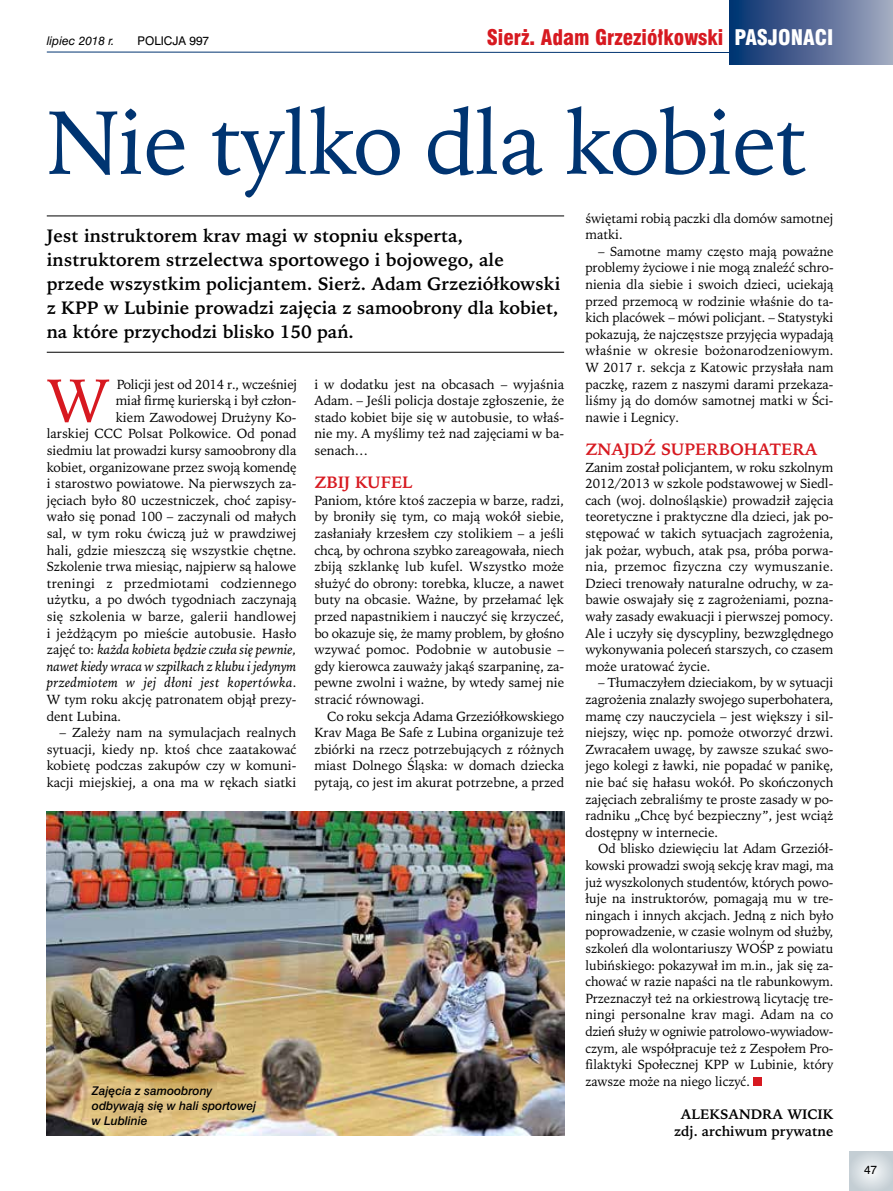
<style>
.page{position:relative;width:893px;height:1191px;background:#fff}
.page>*{position:absolute;margin:0;border:0;box-sizing:border-box;transform-origin:0 0}
.t1{font:90px "Iowan Old Style";letter-spacing:-.015em;color:#003471}
.t2{font:60.75px "Iowan Old Style";color:#d71920}
.t3{font:21px "Swis 721 Blk Cn EU";color:#d71920}
.t4{font:700 18px/24px "Iowan Old Style";color:#000}
.t5{font:700 16.5px "Iowan Old Style";color:#d71920}
.t6{font:700 13.8px/16.6px "Iowan Old Style";color:#000;text-align:center}
.t7{font:italic 13.5px/16.6px "Iowan Old Style";letter-spacing:.02em;color:#000;text-align:justify}
.t8{font:13.2px/16.6px "Iowan Old Style";color:#000;text-align:justify}
.t9{font:italic 12px/15px "Swis 721 Md EU";color:#000}
.t10{font:12px "Swis 721 EU Italic";color:#000}
.t11{font:12px "Swis 721 EU Normal";color:#000}
.s1{color:#fff}
.s2{font-style:normal;font-size:13.2px}
</style>
<div class="page">
<svg style="left:46px;top:51px;width:683px;height:2px"></svg>
<div style="left:729px;top:0;width:164px;height:64px;background:linear-gradient(to right,#022d6e,#a3a7be)"></div>
<svg style="left:849px;top:1151px;width:44px;height:40px;background:#d3dadf"></svg>
<div style="left:753px;top:1077px;width:9px;height:9px;background:#d71920"></div>
<hr style="left:47px;top:216px;width:517px;height:1px;background:#000">
<hr style="left:47px;top:352px;width:517px;height:1px;background:#000">
<img style="left:47px;top:812px;width:517px;height:323px">
<p class="t10" style="left:47px;top:33px;width:69px">lipiec 2018 r.</p>
<p class="t11" style="left:138px;top:33px;width:73px">POLICJA 997</p>
<h3 class="t3" style="left:487px;top:24px;width:348px">Sierż. Adam Grzeziółkowski <span class="s1">PASJONACI</span></h3>
<h1 class="t1" style="left:47px;top:90px;width:762px">Nie tylko dla kobiet</h1>
<p class="t4" style="left:47px;top:223px;width:515px">Jest instruktorem krav magi w stopniu eksperta, instruktorem strzelectwa sportowego i bojowego, ale przede wszystkim policjantem. Sierż. Adam Grzeziółkowski z KPP w Lubinie prowadzi zajęcia z samoobrony dla kobiet, na które przychodzi blisko 150 pań.</p>
<p class="t8" style="left:585px;top:210px;width:250px">świętami robią paczki dla domów samotnej matki.</p>
<p class="t8" style="left:585px;top:243px;width:250px;text-indent:13px">– Samotne mamy często mają poważne problemy życiowe i nie mogą znaleźć schro&shy;nienia dla siebie i swoich dzieci, uciekają przed przemocą w rodzinie właśnie do ta&shy;kich placówek – mówi policjant. – Statystyki pokazują, że najczęstsze przyjęcia wypadają właśnie w okresie bożonarodzeniowym.<br>W 2017 r. sekcja z Katowic przysłała nam paczkę, razem z naszymi darami przekaza&shy;liśmy ją do domów samotnej matki w Ści&shy;nawie i Legnicy.</p>
<p class="t5" style="left:585px;top:440px;width:234px">ZNAJDŹ SUPERBOHATERA</p>
<p class="t8" style="left:585px;top:459px;width:250px">Zanim został policjantem, w roku szkolnym 2012/2013 w szkole podstawowej w Siedl&shy;cach (woj. dolnośląskie) prowadził zajęcia teoretyczne i praktyczne dla dzieci, jak po&shy;stępować w takich sytuacjach zagrożenia, jak pożar, wybuch, atak psa, próba porwa&shy;nia, przemoc fizyczna czy wymuszanie.<br>Dzieci trenowały naturalne odruchy, w za&shy;bawie oswajały się z zagrożeniami, pozna&shy;wały zasady ewakuacji i pierwszej pomocy.<br>Ale i uczyły się dyscypliny, bezwzględnego wykonywania poleceń starszych, co czasem może uratować życie.</p>
<p class="t8" style="left:585px;top:674px;width:250px;text-indent:13px">– Tłumaczyłem dzieciakom, by w sytuacji zagrożenia znalazły swojego superbohatera, mamę czy nauczyciela – jest większy i sil&shy;niejszy, więc np. pomoże otworzyć drzwi.<br>Zwracałem uwagę, by zawsze szukać swo&shy;jego kolegi z ławki, nie popadać w panikę, nie bać się hałasu wokół. Po skończonych zajęciach zebraliśmy te proste zasady w po&shy;radniku „Chcę być bezpieczny”, jest wciąż dostępny w internecie.</p>
<p class="t8" style="left:585px;top:840px;width:250px;text-indent:13px">Od blisko dziewięciu lat Adam Grzeziół&shy;kowski prowadzi swoją sekcję krav magi, ma już wyszkolonych studentów, których powo&shy;łuje na instruktorów, pomagają mu w tre&shy;ningach i innych akcjach. Jedną z nich było poprowadzenie, w czasie wolnym od służby, szkoleń dla wolontariuszy WOŚP z powiatu lubińskiego: pokazywał im m.in., jak się za&shy;chować w razie napaści na tle rabunkowym.<br>Przeznaczył też na orkiestrową licytację tre&shy;ningi personalne krav magi. Adam na co dzień służy w ogniwie patrolowo-wywiadow&shy;czym, ale współpracuje też z Zespołem Pro&shy;filaktyki Społecznej KPP w Lubinie, który zawsze może na niego liczyć.</p>
<p class="t6" style="left:674px;top:1106px;width:161px">ALEKSANDRA WICIK zdj. archiwum prywatne</p>
<p class="t8" style="left:314px;top:376px;width:251px">i w dodatku jest na obcasach – wyjaśnia Adam. – Jeśli policja dostaje zgłoszenie, że stado kobiet bije się w autobusie, to właś&shy;nie my. A myślimy też nad zajęciami w ba&shy;senach…</p>
<p class="t5" style="left:314px;top:473px;width:99px">ZBIJ KUFEL</p>
<p class="t8" style="left:314px;top:492px;width:251px">Paniom, które ktoś zaczepia w barze, radzi, by broniły się tym, co mają wokół siebie, zasłaniały krzesłem czy stolikiem – a jeśli chcą, by ochrona szybko zareagowała, niech zbiją szklankę lub kufel. Wszystko może służyć do obrony: torebka, klucze, a nawet buty na obcasie. Ważne, by przełamać lęk przed napastnikiem i nauczyć się krzyczeć, bo okazuje się, że mamy problem, by głośno wzywać pomoc. Podobnie w autobusie – gdy kierowca zauważy jakąś szarpaninę, za&shy;pewne zwolni i ważne, by wtedy samej nie stracić równowagi.</p>
<p class="t8" style="left:314px;top:707px;width:251px;text-indent:13px">Co roku sekcja Adama Grzeziółkowskiego Krav Maga Be Safe z Lubina organizuje też zbiórki na rzecz potrzebujących z różnych miast Dolnego Śląska: w domach dziecka pytają, co jest im akurat potrzebne, a przed</p>
<p class="t8" style="left:47px;top:376px;width:252px;text-align:right">Policji jest od 2014 r., wcześniej<br>miał firmę kurierską i był człon-<br>kiem Zawodowej Drużyny Ko-<br>larskiej CCC Polsat Polkowice. Od ponad siedmiu lat prowadzi kursy samoobrony dla kobiet, organizowane przez swoją komendę i starostwo powiatowe. Na pierwszych za&shy;jęciach było 80 uczestniczek, choć zapisy&shy;wało się ponad 100 – zaczynali od małych sal, w tym roku ćwiczą już w prawdziwej hali, gdzie mieszczą się wszystkie chętne.<br>Szkolenie trwa miesiąc, najpierw są halowe treningi z przedmiotami codziennego użytku, a po dwóch tygodniach zaczynają się szkolenia w barze, galerii handlowej i jeżdżącym po mieście autobusie. Hasło</p>
<p class="t7" style="left:47px;top:641px;width:251px"><span class="s2">zajęć to:</span> każda kobieta będzie czuła się pewnie, nawet kiedy wraca w szpilkach z klubu i jedynym przedmiotem w jej dłoni jest kopertówka<span class="s2">.</span></p>
<p class="t8" style="left:47px;top:691px;width:251px">W tym roku akcję patronatem objął prezy&shy;dent Lubina.</p>
<p class="t8" style="left:47px;top:724px;width:251px;text-indent:13px">– Zależy nam na symulacjach realnych sytuacji, kiedy np. ktoś chce zaatakować kobietę podczas zakupów czy w komuni&shy;kacji miejskiej, a ona ma w rękach siatki</p>
<h2 class="t2" style="left:47px;top:365px;width:65px">W</h2>
<p class="t9" style="left:92px;top:1083px;width:166px">Zajęcia z samoobrony odbywają się w hali sportowej w Lublinie</p>
<p class="t11" style="left:864px;top:1162px;width:15px">47</p>
</div>
